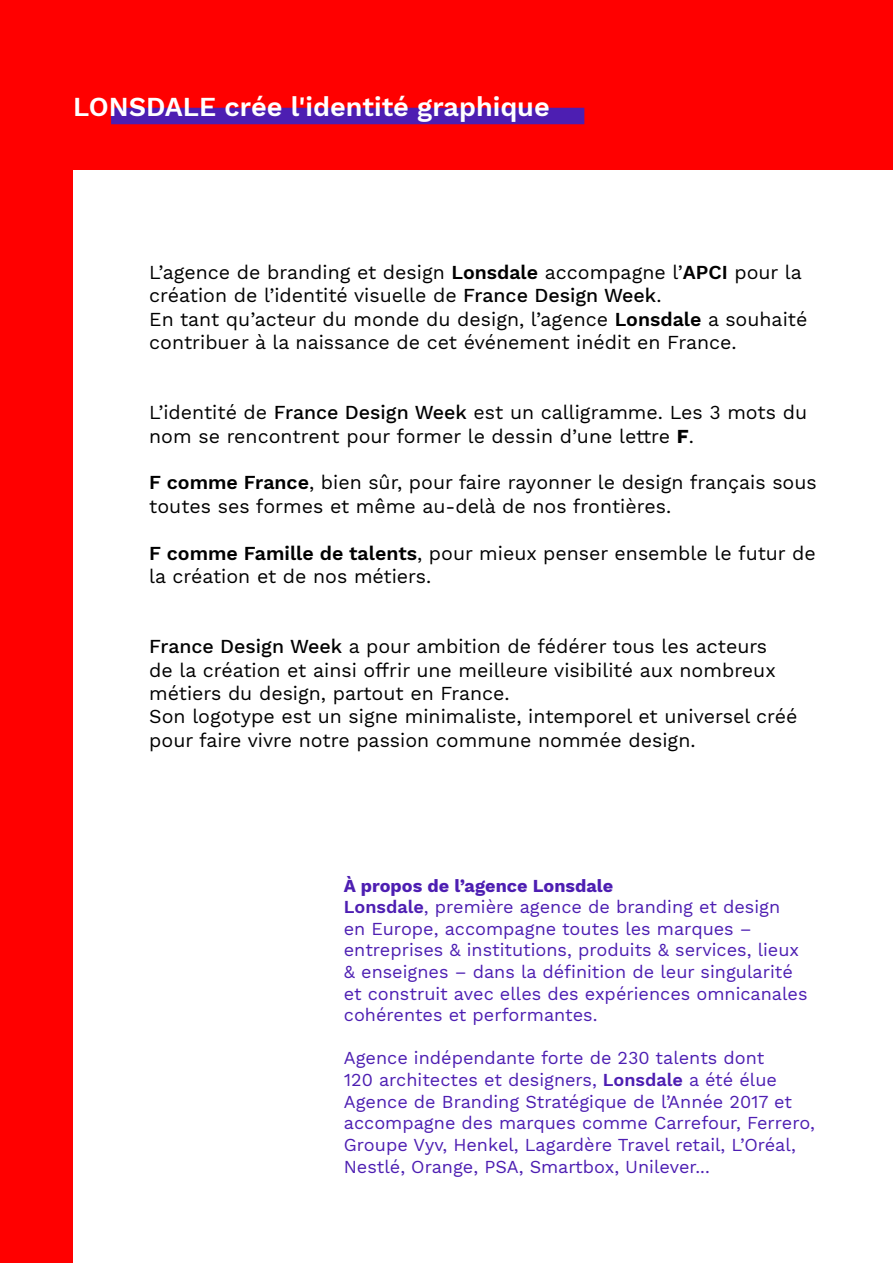
<style>
.page{position:relative;width:893px;height:1263px;background:#f00}
.page>*{position:absolute;margin:0;border:0;box-sizing:border-box;transform-origin:0 0}
.t1{font:600 27px "Work Sans";color:#fff}
.t2{font:19.5px/23.4px "Work Sans";color:#000}
.t3{font:18px/21.6px "Work Sans";color:#4d1eb2}
.s1{font-weight:600}
.s2{font-weight:500}
.s3{font-weight:700}
</style>
<div class="page">
<div style="left:73px;top:171px;width:820px;height:1092px;background:#fff"></div>
<div style="left:111px;top:108px;width:473px;height:16px;background:#4d1eb2"></div>
<h1 class="t1" style="left:73px;top:91px;width:478px">LONSDALE crée l'identité graphique</h1>
<p class="t2" style="left:149px;top:261px;width:660px">L’agence de branding et design <span class="s1">Lonsdale</span> accompagne l’<span class="s1">APCI</span> pour la création de l’identité visuelle de <span class="s2">France Design Week</span>.<br>En tant qu’acteur du monde du design, l’agence <span class="s1">Lonsdale</span> a souhaité contribuer à la naissance de cet événement inédit en France.</p>
<p class="t2" style="left:149px;top:402px;width:659px">L’identité de <span class="s2">France Design Week</span> est un calligramme. Les 3 mots du nom se rencontrent pour former le dessin d’une lettre <span class="s3">F</span>.</p>
<p class="t2" style="left:149px;top:472px;width:669px"><span class="s1">F comme France</span>, bien sûr, pour faire rayonner le design français sous toutes ses formes et même au-delà de nos frontières.</p>
<p class="t2" style="left:149px;top:542px;width:668px"><span class="s1">F comme Famille de talents</span>, pour mieux penser ensemble le futur de la création et de nos métiers.</p>
<p class="t2" style="left:149px;top:636px;width:650px"><span class="s2">France Design Week</span> a pour ambition de fédérer tous les acteurs<br>de la création et ainsi offrir une meilleure visibilité aux nombreux métiers du design, partout en France.<br>Son logotype est un signe minimaliste, intemporel et universel créé pour faire vivre notre passion commune nommée design.</p>
<p class="t3" style="left:344px;top:875px;width:465px"><span class="s3">À propos de l’agence Lonsdale<br></span><span class="s1">Lonsdale</span>, première agence de branding et design<br>en Europe, accompagne toutes les marques – entreprises &amp; institutions, produits &amp; services, lieux &amp; enseignes – dans la définition de leur singularité et construit avec elles des expériences omnicanales cohérentes et performantes.</p>
<p class="t3" style="left:344px;top:1048px;width:472px">Agence indépendante forte de 230 talents dont<br>120 architectes et designers, <span class="s1">Lonsdale</span> a été élue Agence de Branding Stratégique de l’Année 2017 et accompagne des marques comme Carrefour, Ferrero, Groupe Vyv, Henkel, Lagardère Travel retail, L’Oréal, Nestlé, Orange, PSA, Smartbox, Unilever...</p>
</div>
